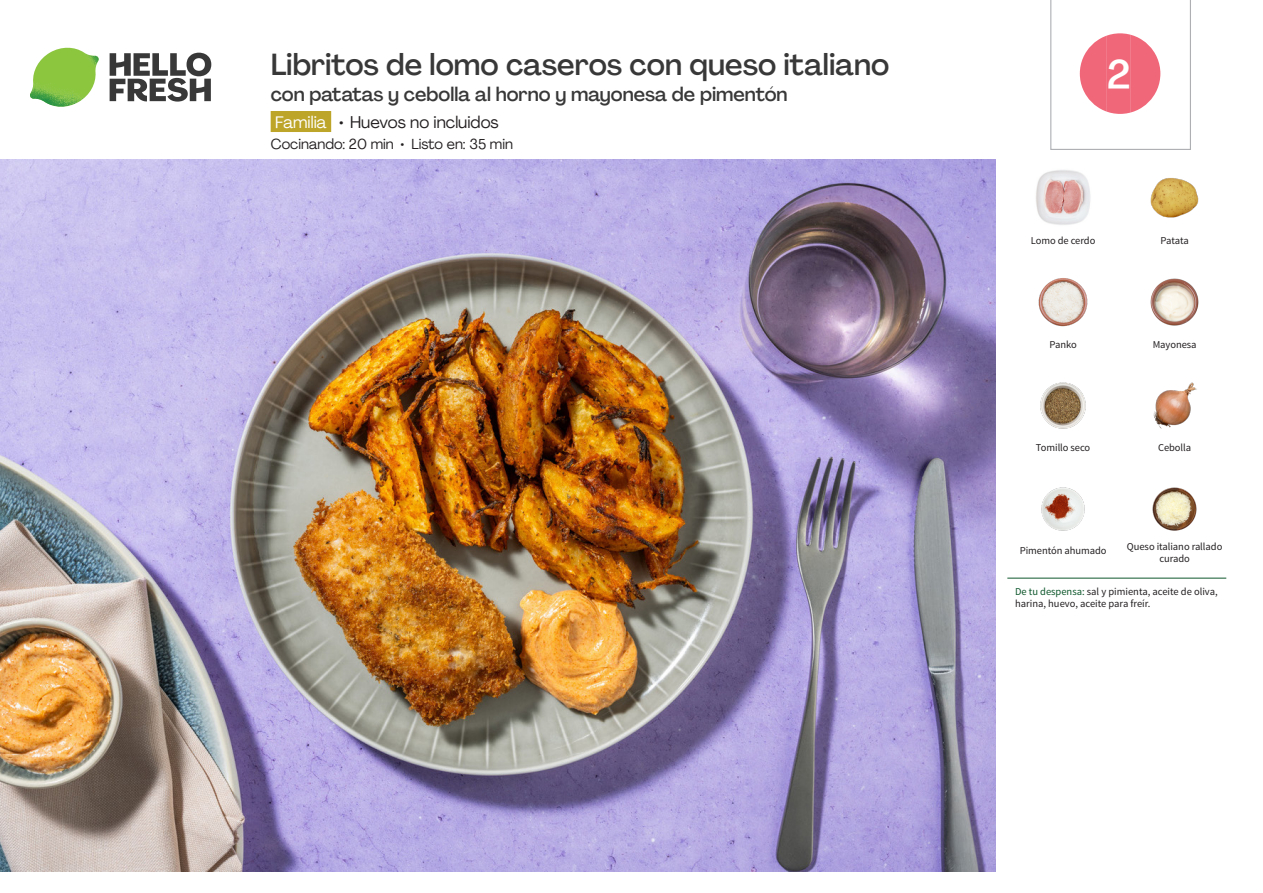
<style>
.page{position:relative;width:1263px;height:893px;background:#fff}
.page>*{position:absolute;margin:0;border:0;box-sizing:border-box;transform-origin:0 0}
._24_Recipe_Nr_Bag{font:500 40.5px "Agrandir";color:#fff}
._15_Titel_UK{font:500 30px "Agrandir";color:#383839}
._15_Titel_UK-2{font:500 19.5px "Agrandir";color:#383839}
._02_Box_Type{font:16.5px "Agrandir";color:#231f20}
._02_Box_Type-2{font:14.25px "Agrandir";color:#231f20}
._18_FRONT_ingredients_UK{font:10.5px/12px "Source Sans Pro";letter-spacing:-.005em;color:#231f20}
.s1{color:#fff}
.s2{color:#0e572c}
</style>
<div class="page">
<svg style="left:110px;top:53px;width:101px;height:49px"></svg>
<img style="left:30px;top:48px;width:69px;height:59px">
<img style="left:0;top:159px;width:995px;height:713px">
<div style="left:271px;top:111px;width:60px;height:21px;background:#bda529"></div>
<img style="left:1036px;top:170px;width:55px;height:55px">
<img style="left:1150px;top:178px;width:49px;height:40px">
<img style="left:1150px;top:278px;width:49px;height:48px">
<img style="left:1038px;top:278px;width:50px;height:49px">
<img style="left:1153px;top:382px;width:44px;height:47px">
<img style="left:1040px;top:382px;width:46px;height:47px">
<img style="left:1152px;top:487px;width:45px;height:44px">
<img style="left:1041px;top:487px;width:44px;height:44px">
<hr style="left:1007px;top:578px;width:219px;height:1px;background:#0e572c">
<svg style="left:1050px;top:0;width:141px;height:150px"></svg>
<p class="_15_Titel_UK" style="left:271px;top:46px;width:620px">Libritos de lomo caseros con queso italiano</p>
<p class="_15_Titel_UK-2" style="left:271px;top:82px;width:518px">con patatas y cebolla al horno y mayonesa de pimentón</p>
<p class="_02_Box_Type" style="left:275px;top:112px;width:225px"><span class="s1">Familia</span> • Huevos no incluidos</p>
<p class="_02_Box_Type-2" style="left:271px;top:135px;width:244px">Cocinando: 20 min • Listo en: 35 min</p>
<p class="_24_Recipe_Nr_Bag" style="left:1107px;top:50px;width:25px">2</p>
<p class="_18_FRONT_ingredients_UK" style="left:1031px;top:235px;width:66px">Lomo de cerdo</p>
<p class="_18_FRONT_ingredients_UK" style="left:1160px;top:235px;width:30px">Patata</p>
<p class="_18_FRONT_ingredients_UK" style="left:1049px;top:339px;width:29px">Panko</p>
<p class="_18_FRONT_ingredients_UK" style="left:1153px;top:339px;width:45px">Mayonesa</p>
<p class="_18_FRONT_ingredients_UK" style="left:1036px;top:441px;width:56px">Tomillo seco</p>
<p class="_18_FRONT_ingredients_UK" style="left:1158px;top:441px;width:35px">Cebolla</p>
<p class="_18_FRONT_ingredients_UK" style="left:1020px;top:545px;width:88px">Pimentón ahumado</p>
<p class="_18_FRONT_ingredients_UK" style="left:1127px;top:541px;width:97px;text-align:center">Queso italiano rallado curado</p>
<p class="_18_FRONT_ingredients_UK" style="left:1015px;top:585px;width:204px"><span class="s2">De tu despensa:</span> sal y pimienta, aceite de oliva, harina, huevo, aceite para freír.</p>
</div>
